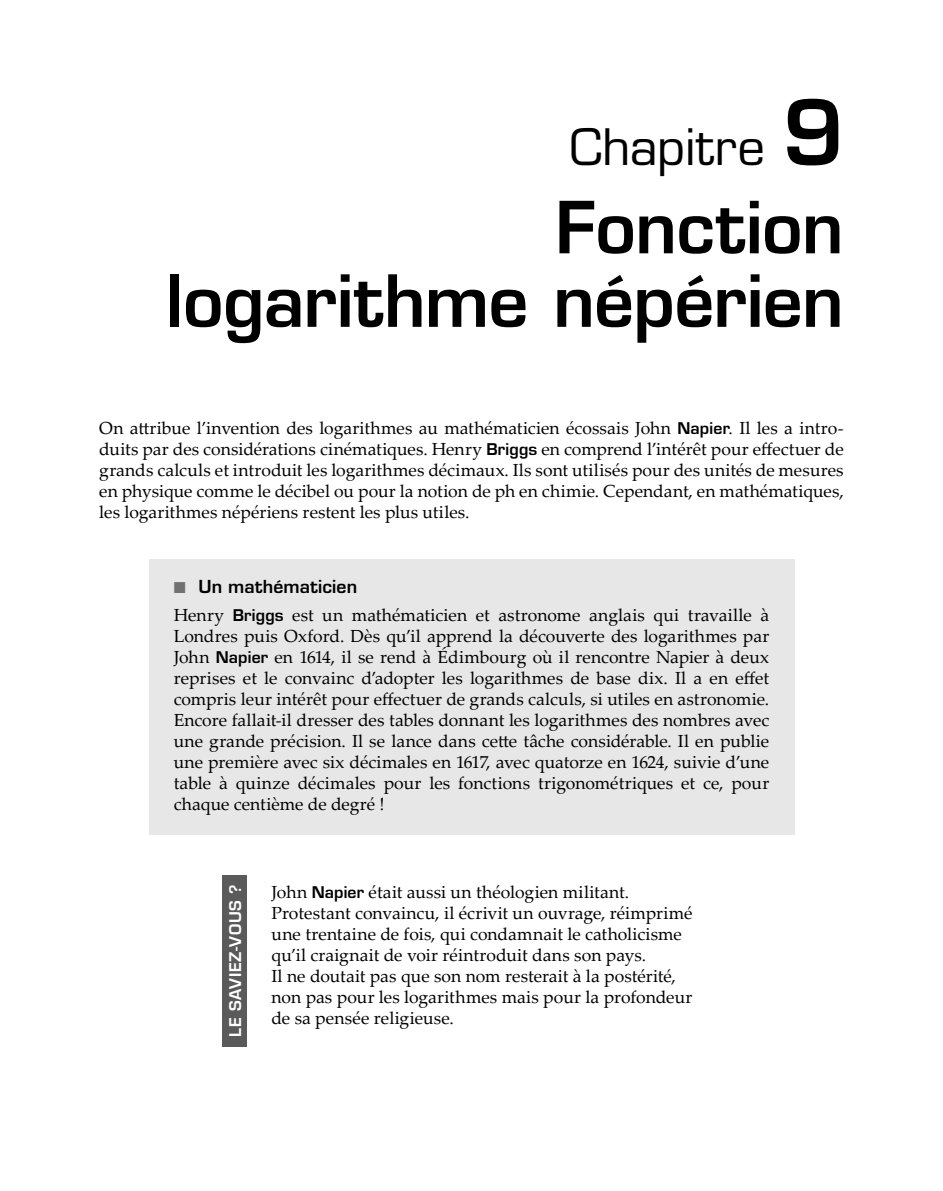
<style>
.page{position:relative;width:943px;height:1191px;background:#fff}
.page>*{position:absolute;margin:0;border:0;box-sizing:border-box;transform-origin:0 0}
.t1{font:600 70px/73.5px "Eurostile LT Std";letter-spacing:-.01em;color:#000;text-align:right}
.t2{font:49px "Eurostile LT Std";letter-spacing:-.005em;color:#000}
.t3{font:17.5px/21px "Palatino Linotype";color:#000;text-align:justify}
.t4{font:600 17.5px "Eurostile LT Std";letter-spacing:.005em;color:#000}
.t5{font:600 15.75px "Eurostile LT Std";letter-spacing:.045em;color:#fff}
.s1{font-weight:600;font-size:87.5px}
.s2{font-family:"Eurostile LT Std";font-weight:600;font-size:15.75px}
.s3{color:#717171}
</style>
<div class="page">
<div style="left:149px;top:560px;width:645px;height:275px;background:#e7e7e7"></div>
<div style="left:222px;top:874px;width:25px;height:172px;background:#5a5a5a"></div>
<h2 class="t2" style="left:569px;top:128px;width:275px">Chapitre <span class="s1">9</span></h2>
<h1 class="t1" style="left:166px;top:199px;width:679px">Fonction<br>logarithme népérien</h1>
<p class="t3" style="left:99px;top:417px;width:746px">On attribue l’invention des logarithmes au mathématicien écossais John <span class="s2">Napier</span>. Il les a intro&shy;duits par des considérations cinématiques. Henry <span class="s2">Briggs</span> en comprend l’intérêt pour effectuer de grands calculs et introduit les logarithmes décimaux. Ils sont utilisés pour des unités de mesures en physique comme le décibel ou pour la notion de ph en chimie. Cependant, en mathématiques, les logarithmes népériens restent les plus utiles.</p>
<p class="t4" style="left:174px;top:579px;width:185px"><span class="s3">■</span> Un mathématicien</p>
<p class="t3" style="left:174px;top:604px;width:597px">Henry <span class="s2">Briggs</span> est un mathématicien et astronome anglais qui travaille à Londres puis Oxford. Dès qu’il apprend la découverte des logarithmes par John <span class="s2">Napier</span> en 1614, il se rend à Édimbourg où il rencontre Napier à deux reprises et le convainc d’adopter les logarithmes de base dix. Il a en effet compris leur intérêt pour effectuer de grands calculs, si utiles en astronomie.<br>Encore fallait-il dresser des tables donnant les logarithmes des nombres avec une grande précision. Il se lance dans cette tâche considérable. Il en publie une première avec six décimales en 1617, avec quatorze en 1624, suivie d’une table à quinze décimales pour les fonctions trigonométriques et ce, pour chaque centième de degré !</p>
<p class="t5" style="left:229px;top:1036px;width:154px;rotate:-90deg">LE SAVIEZ-VOUS ?</p>
<p class="t3" style="left:271px;top:880px;width:422px;text-align:left">John <span class="s2">Napier</span> était aussi un théologien militant.<br>Protestant convaincu, il écrivit un ouvrage, réimprimé une trentaine de fois, qui condamnait le catholicisme qu’il craignait de voir réintroduit dans son pays.<br>Il ne doutait pas que son nom resterait à la postérité, non pas pour les logarithmes mais pour la profondeur de sa pensée religieuse.</p>
</div>
